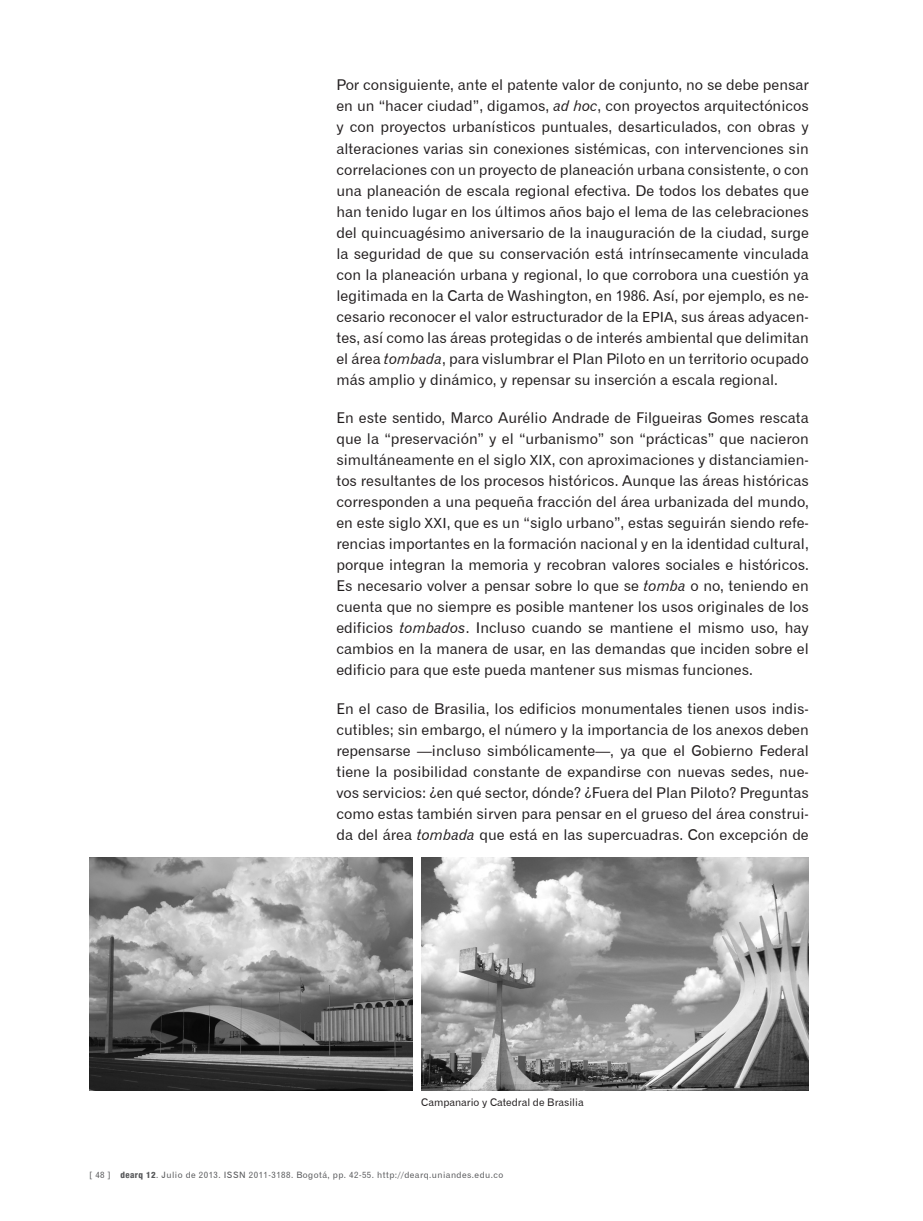
<style>
.page{position:relative;width:923px;height:1221px;background:#fff}
.page>*{position:absolute;margin:0;border:0;box-sizing:border-box;transform-origin:0 0}
.t1{font:14.88px/21px "Gothic 720 BT Roman B";color:#231f20;text-align:justify}
.t2{font:10.5px "Gothic 720 BT Roman B";color:#231f20}
.t3{font:8.75px "Gothic 720 BT Roman B";letter-spacing:.05em;color:#57585a}
.s1{font-family:"Gothic 720 BT Italic B"}
.s2{font-size:14px}
.s3{font-family:"Helvetica 87";font-weight:800;font-stretch:condensed}
</style>
<div class="page">
<img style="left:89px;top:857px;width:323px;height:233px">
<img style="left:421px;top:857px;width:388px;height:233px">
<p class="t1" style="left:336px;top:75px;width:474px">Por consiguiente, ante el patente valor de conjunto, no se debe pensar en un “hacer ciudad”, digamos, <span class="s1">ad hoc</span>, con proyectos arquitectónicos y con proyectos urbanísticos puntuales, desarticulados, con obras y alteraciones varias sin conexiones sistémicas, con intervenciones sin correlaciones con un proyecto de planeación urbana consistente, o con una planeación de escala regional efectiva. De todos los debates que han tenido lugar en los últimos años bajo el lema de las celebraciones del quincuagésimo aniversario de la inauguración de la ciudad, surge la seguridad de que su conservación está intrínsecamente vinculada con la planeación urbana y regional, lo que corrobora una cuestión ya legitimada en la Carta de Washington, en 1986. Así, por ejemplo, es ne&shy;cesario reconocer el valor estructurador de la <span class="s2">EPIA</span>, sus áreas adyacen&shy;tes, así como las áreas protegidas o de interés ambiental que delimitan el área <span class="s1">tombada</span>, para vislumbrar el Plan Piloto en un territorio ocupado más amplio y dinámico, y repensar su inserción a escala regional.</p>
<p class="t1" style="left:336px;top:407px;width:474px">En este sentido, Marco Aurélio Andrade de Filgueiras Gomes rescata que la “preservación” y el “urbanismo” son “prácticas” que nacieron simultáneamente en el siglo <span class="s2">XIX</span>, con aproximaciones y distanciamien&shy;tos resultantes de los procesos históricos. Aunque las áreas históricas corresponden a una pequeña fracción del área urbanizada del mundo, en este siglo <span class="s2">XXI</span>, que es un “siglo urbano”, estas seguirán siendo refe&shy;rencias importantes en la formación nacional y en la identidad cultural, porque integran la memoria y recobran valores sociales e históricos.<br>Es necesario volver a pensar sobre lo que se <span class="s1">tomba</span> o no, teniendo en cuenta que no siempre es posible mantener los usos originales de los edificios <span class="s1">tombados</span>. Incluso cuando se mantiene el mismo uso, hay cambios en la manera de usar, en las demandas que inciden sobre el edificio para que este pueda mantener sus mismas funciones.</p>
<p class="t1" style="left:336px;top:697px;width:474px">En el caso de Brasilia, los edificios monumentales tienen usos indis&shy;cutibles; sin embargo, el número y la importancia de los anexos deben repensarse —incluso simbólicamente—, ya que el Gobierno Federal tiene la posibilidad constante de expandirse con nuevas sedes, nue&shy;vos servicios: ¿en qué sector, dónde? ¿Fuera del Plan Piloto? Preguntas como estas también sirven para pensar en el grueso del área construi&shy;da del área <span class="s1">tombada</span> que está en las supercuadras. Con excepción de</p>
<p class="t2" style="left:421px;top:1095px;width:164px">Campanario y Catedral de Brasilia</p>
<p class="t3" style="left:89px;top:1169px;width:415px">[ 48 ] <span class="s3">dearq 12</span>. Julio de 2013. ISSN 2011-3188. Bogotá, pp. 42-55. http://dearq.uniandes.edu.co</p>
</div>
